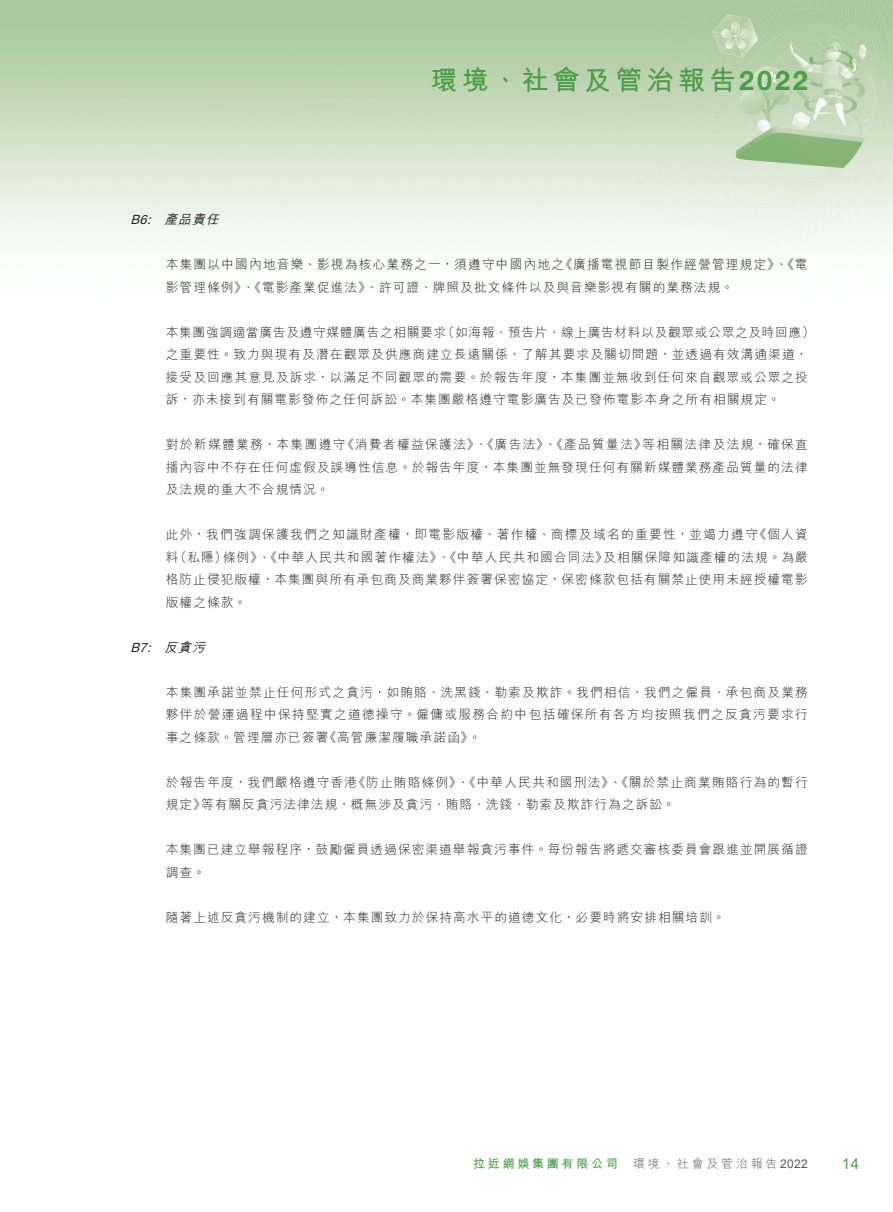
<style>
.page{position:relative;width:893px;height:1212px;background:#fff}
.page>*{position:absolute;margin:0;border:0;box-sizing:border-box;transform-origin:0 0}
.t1{font:700 27px "M Hei HK";letter-spacing:.16em;color:#4b9e45}
.t2{font:15px "Arial";color:#4b9e45}
.t3{font:300 12.75px/22.5px "M Hei HK";letter-spacing:.08em;color:#231f20}
.t4{font:300 12.75px/22.5px "M Hei HK";letter-spacing:.1em;color:#231f20}
.t5{font:300 12.75px "M Hei HK";letter-spacing:.105em;color:#231f20}
.t6{font:300 12.75px "M Hei HK";letter-spacing:.05em;color:#231f20}
.t7{font:italic 500 12.75px "M Hei HK";color:#231f20}
.t8{font:italic 12.75px "Helvetica Neue LT Std";color:#231f20}
.t9{font:300 12px "M Hei HK";letter-spacing:.23em;color:#57585a}
.t10{font:700 12px "M Hei HK";letter-spacing:.23em;color:#4b9e45}
.s1{font-family:"Helvetica Neue LT Std"}
.s2{font-family:"Arial";font-weight:400}
</style>
<div class="page">
<img style="left:0;top:0;width:893px;height:249px">
<h1 class="t1" style="left:431px;top:61px;width:379px">環境、社會及管治報告<span class="s1">2022</span></h1>
<p class="t8" style="left:131px;top:212px;width:14px">B</p>
<p class="t8" style="left:140px;top:212px;width:16px">6:</p>
<p class="t8" style="left:131px;top:639px;width:14px">B</p>
<p class="t8" style="left:140px;top:639px;width:16px">7:</p>
<p class="t7" style="left:165px;top:210px;width:60px">產品責任</p>
<p class="t3" style="left:560px;top:253px;width:249px">《廣播電視節目製作經營管理規定》、《電</p>
<p class="t3" style="left:166px;top:253px;width:569px">本集團以中國內地音樂、影視為核心業務之一，須遵守中國內地之<br>影管理條例》、《電影產業促進法》、許可證、牌照及批文條件以及與音樂影視有關的業務法規。</p>
<p class="t6" style="left:442px;top:325px;width:374px">（如海報、預告片、線上廣告材料以及觀眾或公眾之及時回應(</p>
<p class="t3" style="left:166px;top:320px;width:644px">本集團強調適當廣告及遵守媒體廣告之相關要求<br>之重要性。致力與現有及潛在觀眾及供應商建立長遠關係，了解其要求及關切問題，並透過有效溝通渠道，接受及回應其意見及訴求，以滿足不同觀眾的需要。於報告年度，本集團並無收到任何來自觀眾或公眾之投訴，亦未接到有關電影發佈之任何訴訟。本集團嚴格遵守電影廣告及已發佈電影本身之所有相關規定。</p>
<p class="t5" style="left:642px;top:438px;width:167px">等相關法律及法規，確保直</p>
<p class="t5" style="left:342px;top:438px;width:306px">《消費者權益保護法》、《廣告法》、《產品質量法》</p>
<p class="t3" style="left:166px;top:433px;width:643px">對於新媒體業務，本集團遵守<br>播內容中不存在任何虛假及誤導性信息。於報告年度，本集團並無發現任何有關新媒體業務產品質量的法律及法規的重大不合規情況。</p>
<p class="t3" style="left:754px;top:523px;width:55px">《個人資</p>
<p class="t4" style="left:603px;top:523px;width:206px;text-indent:-437px">此外，我們強調保護我們之知識財產權，即電影版權、著作權、商標及域名的重要性，並竭力遵守<br>及相關保障知識產權的法規。為嚴</p>
<p class="t3" style="left:174px;top:545px;width:54px">（私隱）</p>
<p class="t3" style="left:223px;top:545px;width:386px">條例》、《中華人民共和國著作權法》、《中華人民共和國合同法》</p>
<p class="t3" style="left:166px;top:545px;width:643px">料<br>格防止侵犯版權，本集團與所有承包商及商業夥伴簽署保密協定，保密條款包括有關禁止使用未經授權電影版權之條款。</p>
<p class="t7" style="left:165px;top:638px;width:46px">反貪污</p>
<p class="t3" style="left:166px;top:680px;width:644px">本集團承諾並禁止任何形式之貪污，如賄賂、洗黑錢、勒索及欺詐。我們相信，我們之僱員、承包商及業務</p>
<p class="t4" style="left:166px;top:703px;width:644px">夥伴於營運過程中保持堅實之道德操守。僱傭或服務合約中包括確保所有各方均按照我們之反貪污要求行</p>
<p class="t3" style="left:469px;top:725px;width:14px">。</p>
<p class="t3" style="left:324px;top:725px;width:150px">《高管廉潔履職承諾函《</p>
<p class="t3" style="left:166px;top:725px;width:164px">事之條款。管理層亦已簽署</p>
<p class="t3" style="left:353px;top:770px;width:456px">《防止賄賂條例》、《中華人民共和國刑法》、《關於禁止商業賄賂行為的暫行</p>
<p class="t3" style="left:201px;top:770px;width:476px;text-indent:-35px">於報告年度，我們嚴格遵守香港<br>等有關反貪污法律法規，概無涉及貪污、賄賂、洗錢、勒索及欺詐行為之訴訟。</p>
<p class="t3" style="left:166px;top:793px;width:41px">規定》</p>
<p class="t3" style="left:166px;top:838px;width:643px">本集團已建立舉報程序，鼓勵僱員透過保密渠道舉報貪污事件。每份報告將遞交審核委員會跟進並開展循證調查。</p>
<p class="t3" style="left:166px;top:905px;width:561px">隨著上述反貪污機制的建立，本集團致力於保持高水平的道德文化，必要時將安排相關培訓。</p>
<p class="t10" style="left:473px;top:1155px;width:146px">拉近網娛集團有限公司</p>
<p class="t9" style="left:633px;top:1158px;width:177px">環境、社會及管治報告<span class="s2">2022</span></p>
<p class="t2" style="left:842px;top:1153px;width:19px">14</p>
</div>
